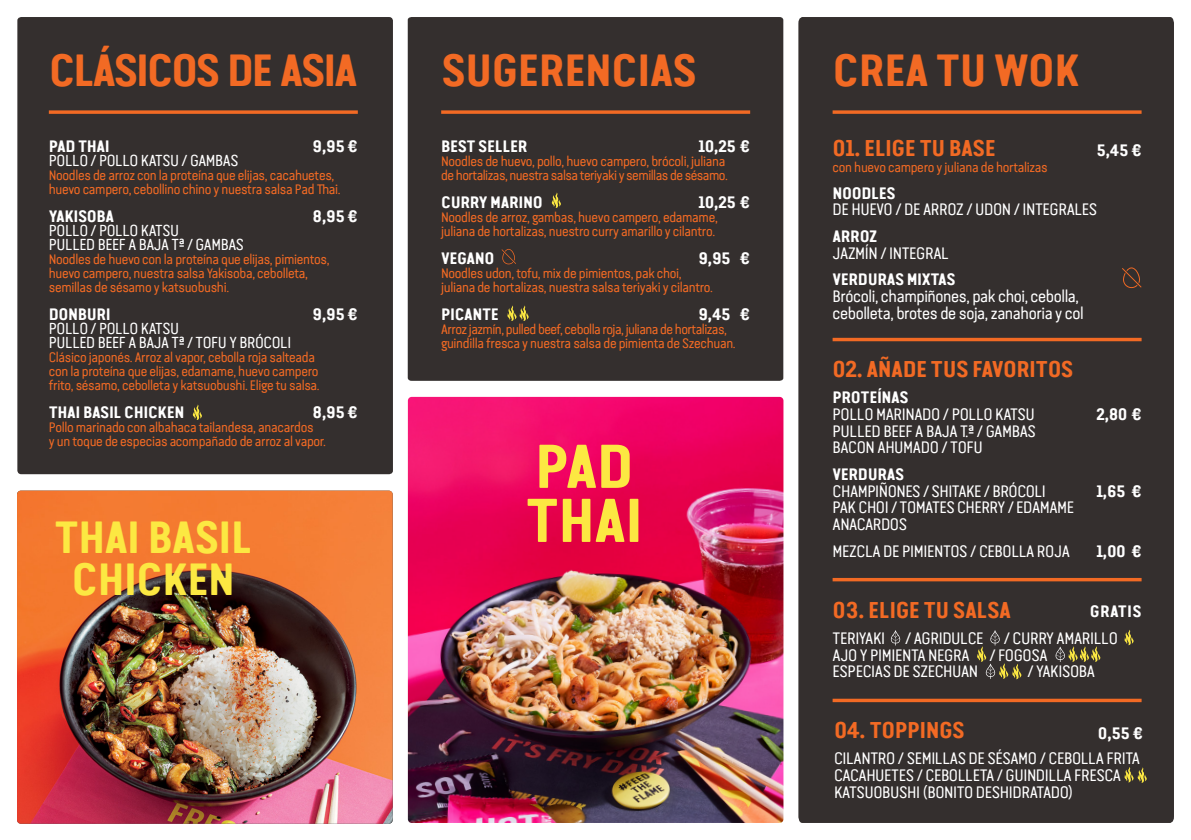
<style>
.page{position:relative;width:1191px;height:840px;background:#fff}
.page>*{position:absolute;margin:0;border:0;box-sizing:border-box;transform-origin:0 0}
.Step{font:700 62px "Van Condensed Pro";letter-spacing:-.025em;color:#fce842}
.Step-2{font:700 45.4px "Van Condensed Pro";letter-spacing:-.025em;color:#f26a24}
.Step-3{font:700 45.4px/42px "Van Condensed Pro";letter-spacing:-.025em;color:#fce842;text-align:center}
.Step-4{font:700 45.4px "Van Condensed Pro";letter-spacing:-.06em;color:#f26a24}
.Body_02{font:700 23px "Van Condensed Pro";letter-spacing:-.025em;color:#f26a24}
.Body_02-2{font:16.6px "Van Condensed Pro";letter-spacing:-.025em;color:#fff}
.Body_02-3{font:700 16.6px "Van Condensed Pro";letter-spacing:-.025em;color:#fff}
.Body_02-4{font:16px "Van Condensed Pro";letter-spacing:-.025em;color:#fff}
.Body_02-5{font:13.8px/14px "Van Condensed Pro";letter-spacing:-.025em;color:#f26a24}
</style>
<div class="page">
<div style="left:17px;top:17px;width:376px;height:457px;background:#342f2e"></div>
<div style="left:408px;top:17px;width:375px;height:363px;background:#342f2e"></div>
<div style="left:798px;top:17px;width:376px;height:805px;background:#342f2e"></div>
<img style="left:17px;top:490px;width:376px;height:333px">
<img style="left:408px;top:396px;width:375px;height:426px">
<svg style="left:441px;top:110px;width:309px;height:4px"></svg>
<svg style="left:551px;top:192px;width:10px;height:16px"></svg>
<svg style="left:501px;top:249px;width:15px;height:15px"></svg>
<svg style="left:49px;top:110px;width:309px;height:4px"></svg>
<svg style="left:192px;top:404px;width:10px;height:16px"></svg>
<svg style="left:1122px;top:267px;width:19px;height:21px"></svg>
<svg style="left:832px;top:110px;width:309px;height:4px"></svg>
<svg style="left:832px;top:337px;width:309px;height:4px"></svg>
<svg style="left:832px;top:577px;width:309px;height:4px"></svg>
<svg style="left:890px;top:630px;width:10px;height:15px"></svg>
<svg style="left:1123px;top:629px;width:10px;height:16px"></svg>
<hr style="left:832px;top:698px;width:309px;height:3px;background:#f26a24">
<svg style="left:1055px;top:646px;width:45px;height:15px"></svg>
<svg style="left:506px;top:305px;width:23px;height:16px"></svg>
<svg style="left:976px;top:630px;width:45px;height:49px;background:#484235"></svg>
<svg style="left:1123px;top:766px;width:23px;height:16px"></svg>
<p class="Step-4" style="left:49px;top:36px;width:310px">CLÁSICOS DE ASIA</p>
<p class="Step-2" style="left:832px;top:36px;width:249px">CREA TU WOK</p>
<p class="Step-2" style="left:441px;top:36px;width:258px">SUGERENCIAS</p>
<p class="Body_02-3" style="left:441px;top:133px;width:88px">BEST SELLER</p>
<p class="Body_02-5" style="left:441px;top:153px;width:288px">Noodles de huevo, pollo, huevo campero, brócoli, juliana de hortalizas, nuestra salsa teriyaki y semillas de sésamo.</p>
<p class="Body_02-3" style="left:441px;top:189px;width:103px">CURRY MARINO</p>
<p class="Body_02-5" style="left:441px;top:209px;width:278px">Noodles de arroz, gambas, huevo campero, edamame,</p>
<p class="Body_02-5" style="left:441px;top:223px;width:275px">juliana de hortalizas, nuestro curry amarillo y cilantro.</p>
<p class="Body_02-3" style="left:441px;top:245px;width:55px">VEGANO</p>
<p class="Body_02-5" style="left:441px;top:265px;width:242px">Noodles udon, tofu, mix de pimientos, pak choi,</p>
<p class="Body_02-5" style="left:441px;top:279px;width:273px">juliana de hortalizas, nuestra salsa teriyaki y cilantro.</p>
<p class="Body_02-3" style="left:441px;top:301px;width:59px">PICANTE</p>
<p class="Body_02-5" style="left:441px;top:321px;width:296px">Arroz jazmín, pulled beef, cebolla roja, juliana de hortalizas, guindilla fresca y nuestra salsa de pimienta de Szechuan.</p>
<p class="Body_02-3" style="left:698px;top:133px;width:53px">10,25 €</p>
<p class="Body_02-3" style="left:312px;top:133px;width:47px">9,95 €</p>
<p class="Body_02-3" style="left:49px;top:133px;width:62px">PAD THAI</p>
<p class="Body_02-4" style="left:49px;top:149px;width:191px">POLLO / POLLO KATSU / GAMBAS</p>
<p class="Body_02-5" style="left:49px;top:167px;width:293px">Noodles de arroz con la proteína que elijas, cacahuetes, huevo campero, cebollino chino y nuestra salsa Pad Thai.</p>
<p class="Body_02-3" style="left:49px;top:203px;width:67px">YAKISOBA</p>
<p class="Body_02-4" style="left:49px;top:219px;width:132px">POLLO / POLLO KATSU</p>
<p class="Body_02-4" style="left:49px;top:233px;width:197px">PULLED BEEF A BAJA Tª / GAMBAS</p>
<p class="Body_02-5" style="left:49px;top:251px;width:282px">Noodles de huevo con la proteína que elijas, pimientos, huevo campero, nuestra salsa Yakisoba, cebolleta,</p>
<p class="Body_02-5" style="left:49px;top:279px;width:182px">semillas de sésamo y katsuobushi.</p>
<p class="Body_02-3" style="left:49px;top:301px;width:63px">DONBURI</p>
<p class="Body_02-4" style="left:49px;top:317px;width:132px">POLLO / POLLO KATSU</p>
<p class="Body_02-4" style="left:49px;top:331px;width:244px">PULLED BEEF A BAJA Tª / TOFU Y BRÓCOLI</p>
<p class="Body_02-5" style="left:49px;top:349px;width:268px">Clásico japonés. Arroz al vapor, cebolla roja salteada</p>
<p class="Body_02-5" style="left:49px;top:363px;width:271px">con la proteína que elijas, edamame, huevo campero</p>
<p class="Body_02-5" style="left:49px;top:377px;width:272px">frito, sésamo, cebolleta y katsuobushi. Elige tu salsa.</p>
<p class="Body_02-3" style="left:49px;top:399px;width:137px">THAI BASIL CHICKEN</p>
<p class="Body_02-5" style="left:49px;top:419px;width:266px">Pollo marinado con albahaca tailandesa, anacardos</p>
<p class="Body_02-5" style="left:49px;top:433px;width:279px">y un toque de especias acompañado de arroz al vapor.</p>
<p class="Body_02" style="left:832px;top:131px;width:165px">01. ELIGE TU BASE</p>
<p class="Body_02-5" style="left:832px;top:159px;width:217px">con huevo campero y juliana de hortalizas</p>
<p class="Body_02-3" style="left:832px;top:180px;width:65px">NOODLES</p>
<p class="Body_02-2" style="left:832px;top:198px;width:266px">DE HUEVO / DE ARROZ / UDON / INTEGRALES</p>
<p class="Body_02-3" style="left:832px;top:223px;width:46px">ARROZ</p>
<p class="Body_02-2" style="left:832px;top:241px;width:118px">JAZMÍN / INTEGRAL</p>
<p class="Body_02-3" style="left:832px;top:267px;width:124px">VERDURAS MIXTAS</p>
<p class="Body_02-2" style="left:832px;top:284px;width:248px">Brócoli, champiñones, pak choi, cebolla,</p>
<p class="Body_02-2" style="left:832px;top:301px;width:253px">cebolleta, brotes de soja, zanahoria y col</p>
<p class="Body_02" style="left:832px;top:351px;width:242px">02. AÑADE TUS FAVORITOS</p>
<p class="Body_02-3" style="left:832px;top:385px;width:78px">PROTEÍNAS</p>
<p class="Body_02-2" style="left:832px;top:402px;width:204px">POLLO MARINADO / POLLO KATSU</p>
<p class="Body_02-2" style="left:832px;top:419px;width:205px">PULLED BEEF A BAJA T.ª / GAMBAS</p>
<p class="Body_02-2" style="left:832px;top:435px;width:152px">BACON AHUMADO / TOFU</p>
<p class="Body_02-3" style="left:832px;top:461px;width:73px">VERDURAS</p>
<p class="Body_02-2" style="left:832px;top:479px;width:215px">CHAMPIÑONES / SHITAKE / BRÓCOLI</p>
<p class="Body_02-2" style="left:832px;top:495px;width:243px">PAK CHOI / TOMATES CHERRY / EDAMAME</p>
<p class="Body_02-2" style="left:832px;top:512px;width:76px">ANACARDOS</p>
<p class="Body_02-2" style="left:832px;top:539px;width:239px">MEZCLA DE PIMIENTOS / CEBOLLA ROJA</p>
<p class="Body_02-3" style="left:1096px;top:138px;width:47px">5,45 €</p>
<p class="Body_02-3" style="left:698px;top:189px;width:53px">10,25 €</p>
<p class="Body_02-3" style="left:312px;top:203px;width:47px">8,95 €</p>
<p class="Body_02-3" style="left:698px;top:245px;width:53px">9,95 €</p>
<p class="Body_02-3" style="left:698px;top:301px;width:53px">9,45 €</p>
<p class="Body_02-3" style="left:312px;top:301px;width:47px">9,95 €</p>
<p class="Body_02-3" style="left:312px;top:399px;width:47px">8,95 €</p>
<p class="Body_02-3" style="left:1096px;top:401px;width:47px">2,80 €</p>
<p class="Step" style="left:534px;top:419px;width:101px">PAD</p>
<p class="Step" style="left:525px;top:473px;width:120px">THAI</p>
<p class="Body_02-3" style="left:1096px;top:478px;width:47px">1,65 €</p>
<p class="Step-3" style="left:54px;top:512px;width:200px">THAI BASIL<br>CHICKEN</p>
<p class="Body_02-3" style="left:1096px;top:538px;width:47px">1,00 €</p>
<p class="Body_02" style="left:832px;top:592px;width:180px">03. ELIGE TU SALSA</p>
<p class="Body_02-2" style="left:832px;top:626px;width:287px">TERIYAKI / AGRIDULCE / CURRY AMARILLO</p>
<p class="Body_02-2" style="left:832px;top:643px;width:216px">AJO Y PIMIENTA NEGRA / FOGOSA</p>
<p class="Body_02-2" style="left:832px;top:659px;width:147px">ESPECIAS DE SZECHUAN</p>
<p class="Body_02-2" style="left:1027px;top:659px;width:69px">/ YAKISOBA</p>
<p class="Body_02-3" style="left:1090px;top:598px;width:53px">GRATIS</p>
<p class="Body_02" style="left:834px;top:712px;width:132px">04. TOPPINGS</p>
<p class="Body_02-2" style="left:834px;top:746px;width:307px">CILANTRO / SEMILLAS DE SÉSAMO / CEBOLLA FRITA</p>
<p class="Body_02-2" style="left:834px;top:763px;width:289px">CACAHUETES / CEBOLLETA / GUINDILLA FRESCA</p>
<p class="Body_02-2" style="left:834px;top:779px;width:240px">KATSUOBUSHI (BONITO DESHIDRATADO)</p>
<p class="Body_02-3" style="left:1097px;top:720px;width:47px">0,55 €</p>
</div>
